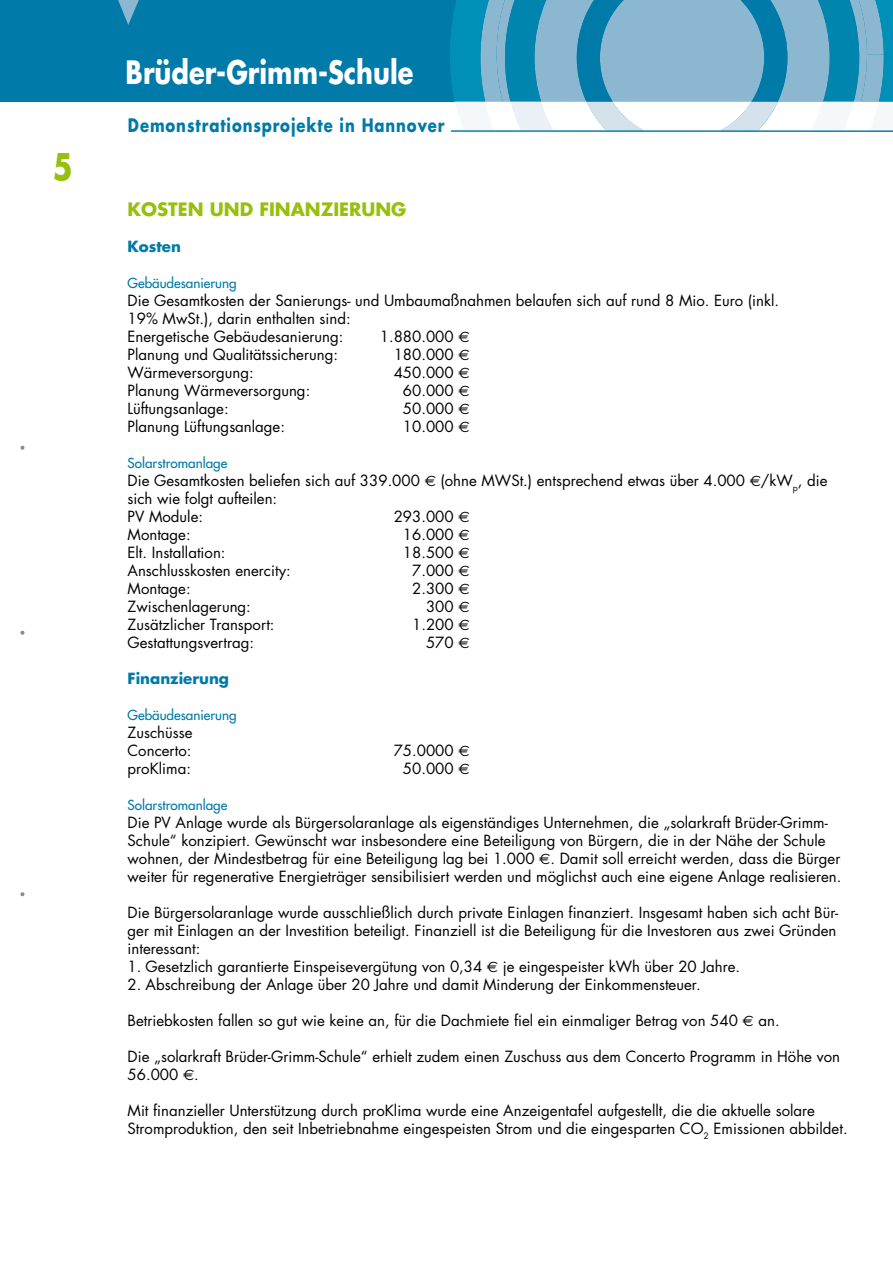
<style>
.page{position:relative;width:893px;height:1263px;background:#fff}
.page>*{position:absolute;margin:0;border:0;box-sizing:border-box;transform-origin:0 0}
.t1{font:700 35.85px "Futura";color:#97bf0d;scale:.82 1}
.t2{font:700 31.35px "Futura";color:#fff;scale:.82 1}
.t3{font:700 18.15px "Futura";letter-spacing:.06em;color:#007aa8;scale:.82 1}
.t4{font:700 18px "Futura";color:#97bf0d}
.t5{font:15px/18px "Futura";color:#000}
.t6{font:700 15px "Futura";color:#007aa8}
.t7{font:13.5px "Futura";color:#007aa8}
.s1{font-family:"Euro Sans"}
</style>
<div class="page">
<svg style="left:21px;top:446px;width:3px;height:4px"></svg>
<svg style="left:21px;top:631px;width:3px;height:4px"></svg>
<svg style="left:21px;top:892px;width:3px;height:4px"></svg>
<div style="left:0;top:0;width:893px;height:102px;background:#007aa8"></div>
<svg style="left:450px;top:0;width:443px;height:130px"></svg>
<hr style="left:451px;top:130px;width:442px;height:2px;background:#007aa8">
<svg style="left:118px;top:0;width:21px;height:25px"></svg>
<h1 class="t1" style="left:53px;top:143px;width:26px">5</h1>
<h2 class="t2" style="left:126px;top:52px;width:353px">Brüder-Grimm-Schule</h2>
<p class="t3" style="left:128px;top:113px;width:387px">Demonstrationsprojekte in Hannover</p>
<p class="t4" style="left:128px;top:197px;width:280px">Kosten und Finanzierung</p>
<p class="t6" style="left:128px;top:236px;width:55px">Kosten</p>
<p class="t7" style="left:128px;top:274px;width:111px">Gebäudesanierung</p>
<p class="t5" style="left:128px;top:292px;width:653px">Die Gesamtkosten der Sanierungs- und Umbaumaßnahmen belaufen sich auf rund 8 Mio. Euro (inkl.<br>19% MwSt.), darin enthalten sind:<br>Energetische Gebäudesanierung:</p>
<p class="t5" style="left:380px;top:328px;width:91px">1.880.000 <span class="s1">€</span></p>
<p class="t5" style="left:128px;top:346px;width:212px">Planung und Qualitätssicherung:</p>
<p class="t5" style="left:394px;top:346px;width:77px">180.000 <span class="s1">€</span></p>
<p class="t5" style="left:128px;top:364px;width:128px">Wärmeversorgung:</p>
<p class="t5" style="left:394px;top:364px;width:77px">450.000 <span class="s1">€</span></p>
<p class="t5" style="left:128px;top:382px;width:184px">Planung Wärmeversorgung:</p>
<p class="t5" style="left:403px;top:382px;width:68px">60.000 <span class="s1">€</span></p>
<p class="t5" style="left:128px;top:400px;width:103px">Lüftungsanlage:</p>
<p class="t5" style="left:403px;top:400px;width:68px">50.000 <span class="s1">€</span></p>
<p class="t5" style="left:128px;top:418px;width:159px">Planung Lüftungsanlage:</p>
<p class="t5" style="left:403px;top:418px;width:68px">10.000 <span class="s1">€</span></p>
<p class="t7" style="left:128px;top:454px;width:101px">Solarstromanlage</p>
<p class="t5" style="left:128px;top:472px;width:701px">Die Gesamtkosten beliefen sich auf 339.000 <span class="s1">€</span> (ohne MWSt.) entsprechend etwas über 4.000 <span class="s1">€</span>/kW<sub>p</sub>, die sich wie folgt aufteilen:<br>PV Module:</p>
<p class="t5" style="left:394px;top:508px;width:77px">293.000 <span class="s1">€</span></p>
<p class="t5" style="left:128px;top:526px;width:65px">Montage:</p>
<p class="t5" style="left:403px;top:526px;width:68px">16.000 <span class="s1">€</span></p>
<p class="t5" style="left:128px;top:544px;width:99px">Elt. Installation:</p>
<p class="t5" style="left:403px;top:544px;width:68px">18.500 <span class="s1">€</span></p>
<p class="t5" style="left:128px;top:562px;width:165px">Anschlusskosten enercity:</p>
<p class="t5" style="left:412px;top:562px;width:59px">7.000 <span class="s1">€</span></p>
<p class="t5" style="left:128px;top:580px;width:65px">Montage:</p>
<p class="t5" style="left:412px;top:580px;width:59px">2.300 <span class="s1">€</span></p>
<p class="t5" style="left:128px;top:598px;width:125px">Zwischenlagerung:</p>
<p class="t5" style="left:426px;top:598px;width:45px">300 <span class="s1">€</span></p>
<p class="t5" style="left:128px;top:616px;width:148px">Zusätzlicher Transport:</p>
<p class="t5" style="left:412px;top:616px;width:59px">1.200 <span class="s1">€</span></p>
<p class="t5" style="left:128px;top:634px;width:128px">Gestattungsvertrag:</p>
<p class="t5" style="left:426px;top:634px;width:45px">570 <span class="s1">€</span></p>
<p class="t6" style="left:128px;top:668px;width:103px">Finanzierung</p>
<p class="t7" style="left:128px;top:706px;width:111px">Gebäudesanierung</p>
<p class="t5" style="left:128px;top:724px;width:66px">Zuschüsse<br>Concerto:</p>
<p class="t5" style="left:394px;top:742px;width:77px">75.0000 <span class="s1">€</span></p>
<p class="t5" style="left:128px;top:760px;width:65px">proKlima:</p>
<p class="t5" style="left:403px;top:760px;width:68px">50.000 <span class="s1">€</span></p>
<p class="t7" style="left:128px;top:796px;width:101px">Solarstromanlage</p>
<p class="t5" style="left:128px;top:814px;width:715px">Die PV Anlage wurde als Bürgersolaranlage als eigenständiges Unternehmen, die „solarkraft Brüder-Grimm-Schule“ konzipiert. Gewünscht war insbesondere eine Beteiligung von Bürgern, die in der Nähe der Schule wohnen, der Mindestbetrag für eine Beteiligung lag bei 1.000 <span class="s1">€</span>. Damit soll erreicht werden, dass die Bürger weiter für regenerative Energieträger sensibilisiert werden und möglichst auch eine eigene Anlage realisieren.</p>
<p class="t5" style="left:128px;top:904px;width:712px;text-align:justify">Die Bürgersolaranlage wurde ausschließlich durch private Einlagen finanziert. Insgesamt haben sich acht Bür&shy;ger mit Einlagen an der Investition beteiligt. Finanziell ist die Beteiligung für die Investoren aus zwei Gründen interessant:</p>
<p class="t5" style="left:128px;top:958px;width:614px">1. Gesetzlich garantierte Einspeisevergütung von 0,34 <span class="s1">€</span> je eingespeister kWh über 20 Jahre.</p>
<p class="t5" style="left:128px;top:976px;width:575px">2. Abschreibung der Anlage über 20 Jahre und damit Minderung der Einkommensteuer.</p>
<p class="t5" style="left:128px;top:1012px;width:654px">Betriebkosten fallen so gut wie keine an, für die Dachmiete fiel ein einmaliger Betrag von 540 <span class="s1">€</span> an.</p>
<p class="t5" style="left:128px;top:1048px;width:714px">Die „solarkraft Brüder-Grimm-Schule“ erhielt zudem einen Zuschuss aus dem Concerto Programm in Höhe von<br>56.000 <span class="s1">€</span>.</p>
<p class="t5" style="left:128px;top:1102px;width:721px">Mit finanzieller Unterstützung durch proKlima wurde eine Anzeigentafel aufgestellt, die die aktuelle solare<br>Stromproduktion, den seit Inbetriebnahme eingespeisten Strom und die eingesparten CO<sub>2</sub> Emissionen abbildet.</p>
</div>
